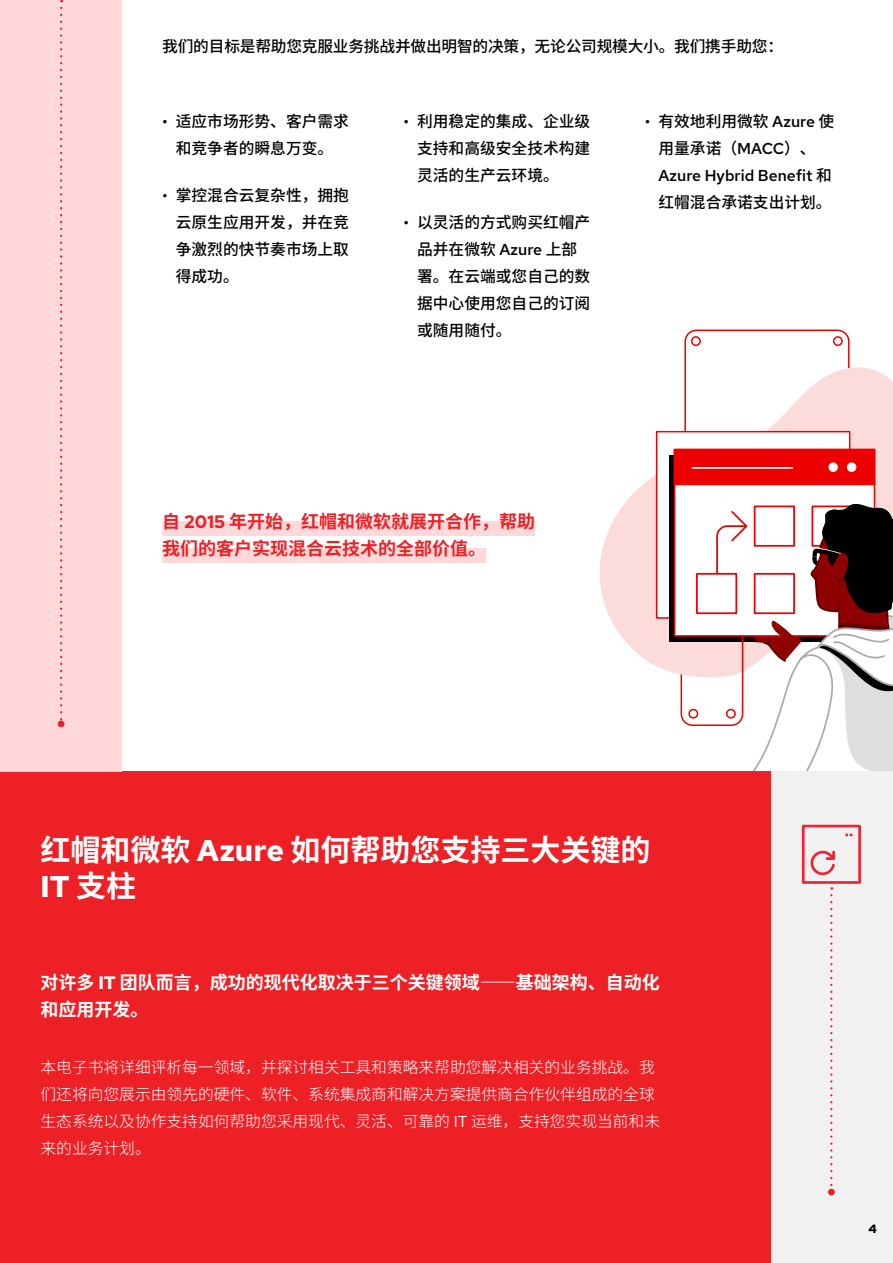
<style>
.page{position:relative;width:893px;height:1263px;background:#fff}
.page>*{position:absolute;margin:0;border:0;box-sizing:border-box;transform-origin:0 0}
.t1{font:700 30px "Noto Sans SC";color:#fff}
.t2{font:700 30px "Red Hat Text";color:#fff}
.t3{font:700 18px/27px "Noto Sans SC";color:#fff}
.t4{font:700 18px/27px "Noto Sans SC";color:#ed2026}
.t5{font:500 15.75px/27px "Noto Sans SC";color:#000;text-align:center}
.t6{font:300 15.75px/27px "Noto Sans SC";color:#fff}
.t7{font:500 15.75px "Red Hat Text";color:#000}
.t8{font:700 12px "Red Hat Text";color:#000}
.s1{font-family:"Red Hat Text"}
.s2{font-family:"Noto Sans SC"}
.s3{font-family:"Red Hat Text";font-weight:400}
</style>
<div class="page">
<svg style="left:686px;top:329px;width:162px;height:6px"></svg>
<svg style="left:599px;top:476px;width:56px;height:189px;fill:#fcdbdb"></svg>
<svg style="left:684px;top:335px;width:209px;height:95px"></svg>
<svg style="left:655px;top:430px;width:238px;height:342px"></svg>
<div style="left:0;top:772px;width:893px;height:491px;background:#ed2026"></div>
<div style="left:0;top:0;width:122px;height:772px;background:#ffd9d9"></div>
<div style="left:771px;top:772px;width:122px;height:491px;background:#f1f1f2"></div>
<svg style="left:60px;top:8px;width:2px;height:712px"></svg>
<div style="left:58px;top:720px;width:7px;height:7px;background:#ed2026;border-radius:50%"></div>
<svg style="left:830px;top:895px;width:2px;height:294px"></svg>
<div style="left:828px;top:1189px;width:7px;height:6px;background:#ed2026;border-radius:50%"></div>
<div style="left:162px;top:521px;width:373px;height:15px;background:#ffd9d9"></div>
<div style="left:162px;top:548px;width:324px;height:15px;background:#ffd9d9"></div>
<svg style="left:802px;top:825px;width:59px;height:64px"></svg>
<p class="t5" style="left:162px;top:33px;width:622px">我们的目标是帮助您克服业务挑战并做出明智的决策，无论公司规模大小。我们携手助您：</p>
<p class="t5" style="left:162px;top:108px;width:188px"><span class="s1">•</span> 适应市场形势、客户需求和竞争者的瞬息万变。</p>
<p class="t5" style="left:176px;top:182px;width:175px;text-align:justify;text-indent:-13px"><span class="s1">•</span> 掌控混合云复杂性，拥抱云原生应用开发，并在竞争激烈的快节奏市场上取得成功。</p>
<p class="t5" style="left:417px;top:108px;width:175px;text-align:justify;text-indent:-13px"><span class="s1">•</span> 利用稳定的集成、企业级支持和高级安全技术构建灵活的生产云环境。</p>
<p class="t5" style="left:417px;top:209px;width:175px;text-align:left;text-indent:-13px"><span class="s1">•</span> 以灵活的方式购买红帽产品并在微软 <span class="s1">Azure</span> 上部署。在云端或您自己的数据中心使用您自己的订阅或随用随付。</p>
<p class="t5" style="left:645px;top:108px;width:191px"><span class="s1">•</span> 有效地利用微软 <span class="s1">Azure</span> 使用量承诺（<span class="s1">MACC</span>）、</p>
<p class="t7" style="left:658px;top:165px;width:175px">Azure Hybrid Benefit <span class="s2">和</span></p>
<p class="t5" style="left:658px;top:189px;width:175px">红帽混合承诺支出计划。</p>
<p class="t4" style="left:162px;top:508px;width:374px">自 <span class="s1">2015</span> 年开始，红帽和微软就展开合作，帮助我们的客户实现混合云技术的全部价值。</p>
<h1 class="t1" style="left:40px;top:833px;width:612px">红帽和微软 <span class="s1">Azure</span> 如何帮助您支持三大关键的</h1>
<h1 class="t2" style="left:40px;top:867px;width:97px">IT <span class="s2">支柱</span></h1>
<p class="t3" style="left:40px;top:969px;width:621px">对许多 <span class="s1">IT</span> 团队而言，成功的现代化取决于三个关键领域――基础架构、自动化和应用开发。</p>
<p class="t6" style="left:40px;top:1054px;width:621px">本电子书将详细评析每一领域，并探讨相关工具和策略来帮助您解决相关的业务挑战。我们还将向您展示由领先的硬件、软件、系统集成商和解决方案提供商合作伙伴组成的全球生态系统以及协作支持如何帮助您采用现代、灵活、可靠的 <span class="s3">IT</span> 运维，支持您实现当前和未来的业务计划。</p>
<p class="t8" style="left:868px;top:1221px;width:10px">4</p>
</div>
